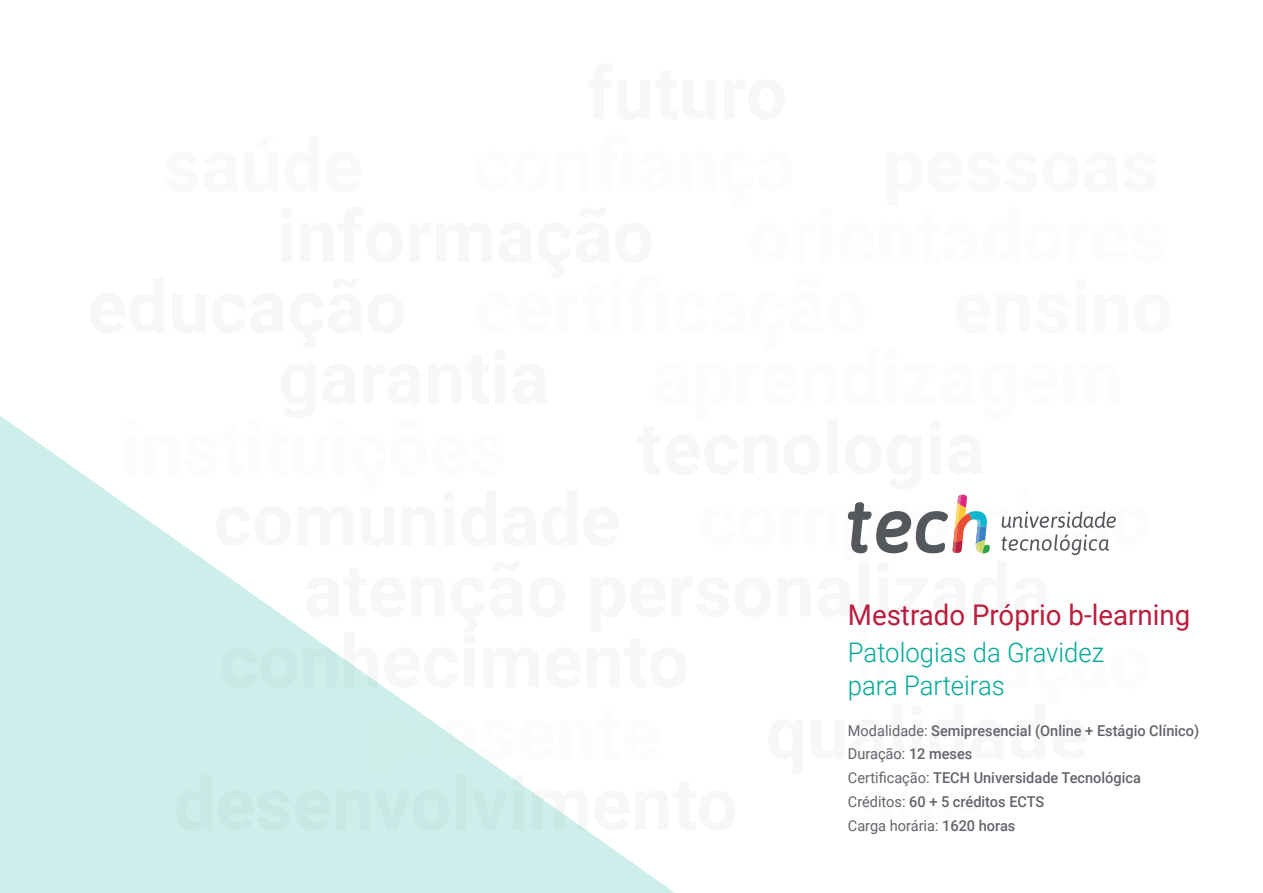
<style>
.page{position:relative;width:1263px;height:893px;background:#fff}
.page>*{position:absolute;margin:0;border:0;box-sizing:border-box;transform-origin:0 0}
.t1{font:28.5px "Roboto";color:#ba1e3c}
.t2{font:300 27px/33px "Roboto";color:#00a996;scale:.95 1}
.t3{font:500 15px/23.7px "Roboto";color:#61646a}
.s1{font-weight:400}
</style>
<div class="page">
<svg style="left:0;top:416px;width:675px;height:477px;background:#d3f0ec"></svg>
<svg style="left:306px;top:561px;width:369px;height:71px"></svg>
<svg style="left:222px;top:632px;width:453px;height:56px"></svg>
<svg style="left:176px;top:711px;width:499px;height:119px"></svg>
<svg style="left:90px;top:416px;width:1026px;height:144px"></svg>
<h1 class="t1" style="left:848px;top:594px;width:344px">Mestrado Próprio b-learning</h1>
<h2 class="t2" style="left:848px;top:635px;width:271px">Patologias da Gravidez para Parteiras</h2>
<p class="t3" style="left:848px;top:718px;width:353px"><span class="s1">Modalidade:</span> Semipresencial (Online + Estágio Clínico)<br><span class="s1">Duração:</span> 12 meses<br><span class="s1">Certificação:</span> TECH Universidade Tecnológica <span class="s1">Créditos:</span> 60 + 5 créditos ECTS<br><span class="s1">Carga horária:</span> 1620 horas</p>
</div>
